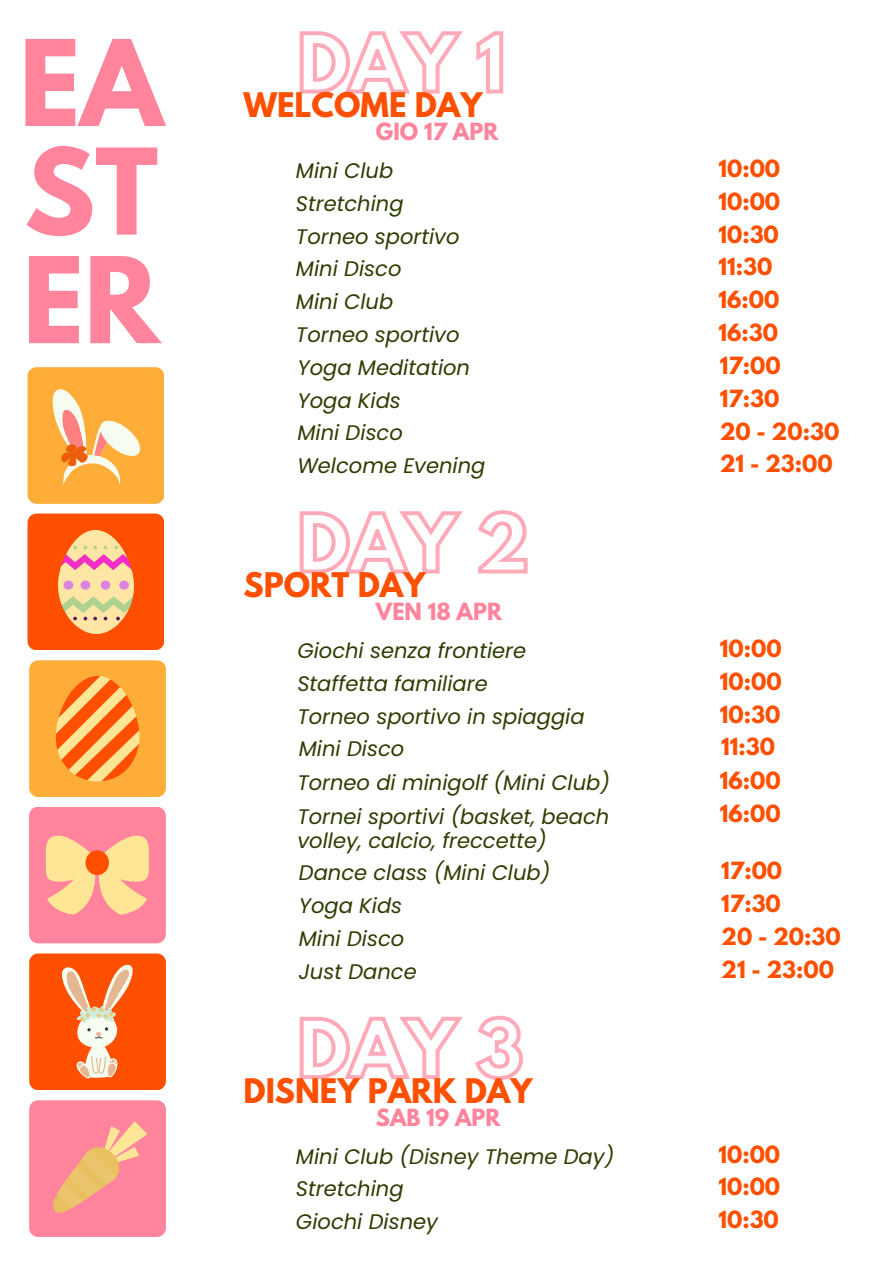
<style>
.page{position:relative;width:894px;height:1264px;background:#fff}
.page>*{position:absolute;margin:0;border:0;box-sizing:border-box;transform-origin:0 0}
.t1{font:700 105.6px/108.6px "League Spartan";color:#ff849c;text-align:justify}
.t2{font:700 30px "League Spartan";color:#fe5000}
.t3{font:italic 21px "Poppins";color:#2d3c00}
.t4{font:700 21px "League Spartan";color:#fe5000}
.t5{font:700 21px "League Spartan";color:#ff849c}
</style>
<div class="page">
<div style="left:29px;top:806px;width:137px;height:137px;background:#ff849c;border-radius:9px"></div>
<div style="left:28px;top:513px;width:136px;height:137px;background:#fe5000;border-radius:9px"></div>
<div style="left:28px;top:367px;width:136px;height:137px;background:#ffad39;border-radius:9px"></div>
<div style="left:29px;top:953px;width:137px;height:137px;background:#fe5000;border-radius:9px"></div>
<div style="left:29px;top:1100px;width:137px;height:136px;background:#ff849c;border-radius:9px"></div>
<div style="left:29px;top:660px;width:137px;height:137px;background:#ffad39;border-radius:9px"></div>
<img style="left:58px;top:530px;width:76px;height:103px">
<svg style="left:62px;top:964px;width:71px;height:114px"></svg>
<svg style="left:53px;top:1121px;width:95px;height:92px"></svg>
<svg style="left:45px;top:835px;width:104px;height:79px"></svg>
<svg style="left:55px;top:676px;width:85px;height:105px"></svg>
<svg style="left:52px;top:389px;width:88px;height:96px"></svg>
<svg style="left:299px;top:31px;width:205px;height:63px"></svg>
<svg style="left:299px;top:510px;width:229px;height:64px"></svg>
<svg style="left:299px;top:1015px;width:224px;height:65px"></svg>
<h1 class="t1" style="left:19px;top:43px;width:145px">EA ST ER</h1>
<p class="t2" style="left:243px;top:90px;width:240px">WELCOME DAY</p>
<p class="t5" style="left:376px;top:121px;width:124px">GIO 17 APR</p>
<p class="t3" style="left:296px;top:156px;width:99px">Mini Club</p>
<p class="t4" style="left:718px;top:158px;width:63px">10:00</p>
<p class="t3" style="left:296px;top:189px;width:109px">Stretching</p>
<p class="t4" style="left:718px;top:191px;width:63px">10:00</p>
<h3 class="t3" style="left:296px;top:221px;width:165px">Torneo sportivo</h3>
<h2 class="t4" style="left:718px;top:224px;width:62px">10:30</h2>
<p class="t3" style="left:296px;top:254px;width:107px">Mini Disco</p>
<h4 class="t4" style="left:718px;top:256px;width:55px">11:30</h4>
<p class="t3" style="left:296px;top:287px;width:99px">Mini Club</p>
<p class="t4" style="left:718px;top:289px;width:62px">16:00</p>
<p class="t3" style="left:296px;top:320px;width:165px">Torneo sportivo</p>
<p class="t4" style="left:718px;top:322px;width:61px">16:30</p>
<p class="t3" style="left:297px;top:353px;width:174px">Yoga Meditation</p>
<p class="t4" style="left:719px;top:355px;width:62px">17:00</p>
<h2 class="t3" style="left:297px;top:385px;width:105px">Yoga Kids</h2>
<p class="t4" style="left:719px;top:388px;width:61px">17:30</p>
<h4 class="t3" style="left:297px;top:418px;width:107px">Mini Disco</h4>
<h3 class="t4" style="left:719px;top:420px;width:121px">20 - 20:30</h3>
<p class="t3" style="left:297px;top:451px;width:189px">Welcome Evening</p>
<p class="t4" style="left:719px;top:453px;width:114px">21 - 23:00</p>
<p class="t2" style="left:243px;top:570px;width:183px">SPORT DAY</p>
<p class="t5" style="left:376px;top:601px;width:127px">VEN 18 APR</p>
<p class="t3" style="left:297px;top:636px;width:230px">Giochi senza frontiere</p>
<p class="t4" style="left:719px;top:638px;width:63px">10:00</p>
<p class="t3" style="left:297px;top:668px;width:192px">Staffetta familiare</p>
<p class="t4" style="left:719px;top:671px;width:63px">10:00</p>
<p class="t3" style="left:297px;top:701px;width:289px">Torneo sportivo in spiaggia</p>
<p class="t4" style="left:719px;top:703px;width:62px">10:30</p>
<h4 class="t3" style="left:299px;top:734px;width:107px">Mini Disco</h4>
<h4 class="t4" style="left:721px;top:736px;width:55px">11:30</h4>
<p class="t3" style="left:297px;top:768px;width:314px">Torneo di minigolf (Mini Club)</p>
<p class="t4" style="left:719px;top:770px;width:62px">16:00</p>
<h3 class="t3" style="left:297px;top:801px;width:313px">Tornei sportivi (basket, beach</h3>
<h2 class="t4" style="left:719px;top:803px;width:62px">16:00</h2>
<h3 class="t3" style="left:297px;top:826px;width:251px">volley, calcio, freccette)</h3>
<p class="t3" style="left:299px;top:858px;width:253px">Dance class (Mini Club)</p>
<h4 class="t4" style="left:721px;top:860px;width:62px">17:00</h4>
<p class="t3" style="left:299px;top:891px;width:105px">Yoga Kids</p>
<p class="t4" style="left:721px;top:893px;width:61px">17:30</p>
<h4 class="t3" style="left:299px;top:924px;width:107px">Mini Disco</h4>
<h4 class="t4" style="left:721px;top:926px;width:121px">20 - 20:30</h4>
<h4 class="t3" style="left:299px;top:956px;width:119px">Just Dance</h4>
<h4 class="t4" style="left:721px;top:959px;width:114px">21 - 23:00</h4>
<h4 class="t2" style="left:243px;top:1075px;width:290px">DISNEY PARK DAY</h4>
<h4 class="t5" style="left:376px;top:1106px;width:126px">SAB 19 APR</h4>
<h4 class="t3" style="left:296px;top:1141px;width:319px">Mini Club (Disney Theme Day)</h4>
<h4 class="t4" style="left:718px;top:1143px;width:63px">10:00</h4>
<h4 class="t3" style="left:296px;top:1174px;width:109px">Stretching</h4>
<h4 class="t4" style="left:718px;top:1176px;width:63px">10:00</h4>
<h4 class="t3" style="left:296px;top:1207px;width:143px">Giochi Disney</h4>
<h4 class="t4" style="left:718px;top:1209px;width:62px">10:30</h4>
</div>
